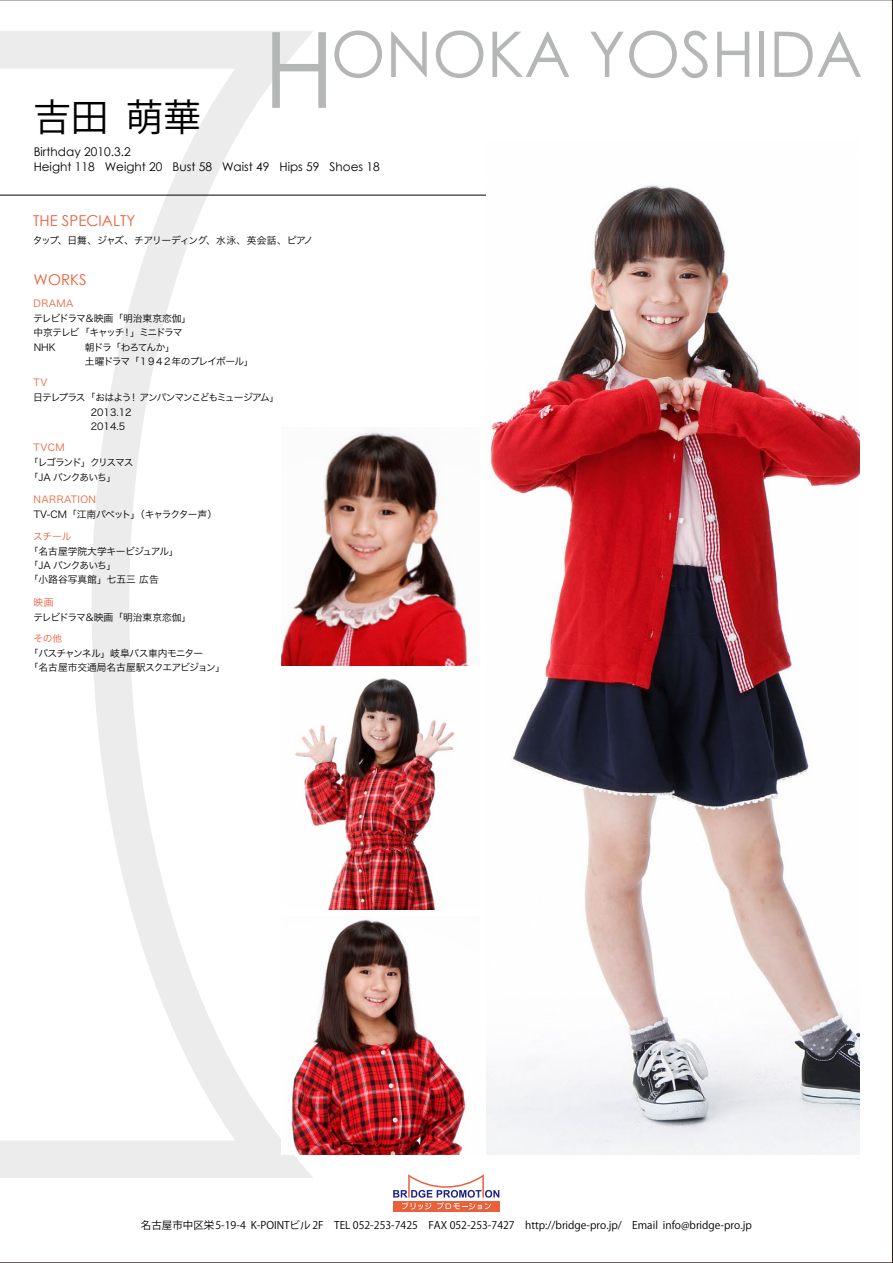
<style>
.page{position:relative;width:893px;height:1263px;background:#fff}
.page>*{position:absolute;margin:0;border:0;box-sizing:border-box;transform-origin:0 0}
.t1{font:63px "Century Gothic";color:#b5b6b6}
.t2{font:37.5px "Koz Go Pro";color:#000}
.t3{font:15px "Century Gothic";color:#e9613b}
.t4{font:12px/15px "Century Gothic";color:#000}
.t5{font:10.5px "Koz Go Pro";color:#000}
.t6{font:9.75px/14.2px "Hira Kaku Pro W3";letter-spacing:-.055em;color:#000}
.t7{font:9.75px/14.2px "Hira Kaku Pro W3";letter-spacing:-.08em;color:#000}
.t8{font:9.75px/14.2px "Hira Kaku Pro W3";color:#000}
.t9{font:9.75px/14.2px "Hira Kaku Pro W3";letter-spacing:-.1em;color:#000}
.t10{font:9.75px/14.2px "Hira Kaku Pro W3";letter-spacing:-.12em;color:#000}
.t11{font:9.75px "Hira Kaku Pro W3";letter-spacing:.04em;color:#e9613b}
.s1{font-size:105.3px}
</style>
<div class="page">
<svg style="left:2px;top:31px;width:352px;height:1147px"></svg>
<svg style="left:393px;top:1209px;width:106px;height:2px"></svg>
<svg style="left:393px;top:1174px;width:106px;height:35px"></svg>
<hr style="left:0;top:195px;width:512px;height:1px;background:#000">
<img style="left:282px;top:427px;width:186px;height:238px">
<img style="left:486px;top:185px;width:374px;height:969px">
<img style="left:282px;top:672px;width:173px;height:238px">
<img style="left:282px;top:916px;width:184px;height:238px">
<h2 class="t2" style="left:33px;top:93px;width:169px">吉田 萌華</h2>
<h1 class="t1" style="left:263px;top:16px;width:601px"><span class="s1">H</span>ONOKA YOSHIDA</h1>
<p class="t4" style="left:34px;top:144px;width:348px">Birthday 2010.3.2<br>Height 118 Weight 20 Bust 58 Waist 49 Hips 59 Shoes 18</p>
<h3 class="t3" style="left:33px;top:211px;width:104px">THE SPECIALTY</h3>
<p class="t6" style="left:33px;top:232px;width:282px">タップ、日舞、ジャズ、チアリーディング、水泳、英会話、ピアノ</p>
<h3 class="t3" style="left:34px;top:271px;width:54px">WORKS</h3>
<p class="t11" style="left:34px;top:294px;width:41px">DRAMA</p>
<p class="t10" style="left:33px;top:310px;width:160px">テレビドラマ＆映画「明治東京恋伽」中京テレビ「キャッチ！」ミニドラマ<br>NHK</p>
<p class="t9" style="left:85px;top:339px;width:170px">朝ドラ「わろてんか」<br>土曜ドラマ「１９４２年のプレイボール」</p>
<p class="t11" style="left:34px;top:374px;width:15px">TV</p>
<p class="t7" style="left:91px;top:390px;width:190px;text-indent:-58px">日テレプラス「おはよう！ アンパンマンこどもミュージアム」<br>2013.12<br>2014.5</p>
<p class="t11" style="left:34px;top:439px;width:33px">TVCM</p>
<p class="t9" style="left:29px;top:455px;width:106px">「レゴランド」クリスマス「JA バンクあいち」</p>
<p class="t7" style="left:34px;top:507px;width:185px">TV-CM「江南パペット」（キャラクター声）</p>
<p class="t11" style="left:34px;top:490px;width:64px">NARRATION</p>
<p class="t11" style="left:33px;top:527px;width:40px">スチール</p>
<p class="t8" style="left:29px;top:543px;width:151px">「名古屋学院大学キービジュアル」「JA バンクあいち」<br>「小路谷写真館」七五三 広告</p>
<p class="t11" style="left:34px;top:593px;width:21px">映画</p>
<p class="t8" style="left:33px;top:609px;width:160px">テレビドラマ＆映画「明治東京恋伽」</p>
<p class="t11" style="left:33px;top:629px;width:31px">その他</p>
<p class="t6" style="left:29px;top:645px;width:198px">「バスチャンネル」岐阜バス車内モニター<br>「名古屋市交通局名古屋駅スクエアビジョン」</p>
<p class="t5" style="left:141px;top:1218px;width:612px">名古屋市中区栄5-19-4 K-POINTビル 2F　TEL 052-253-7425　FAX 052-253-7427　http://bridge-pro.jp/　Email info@bridge-pro.jp</p>
</div>
